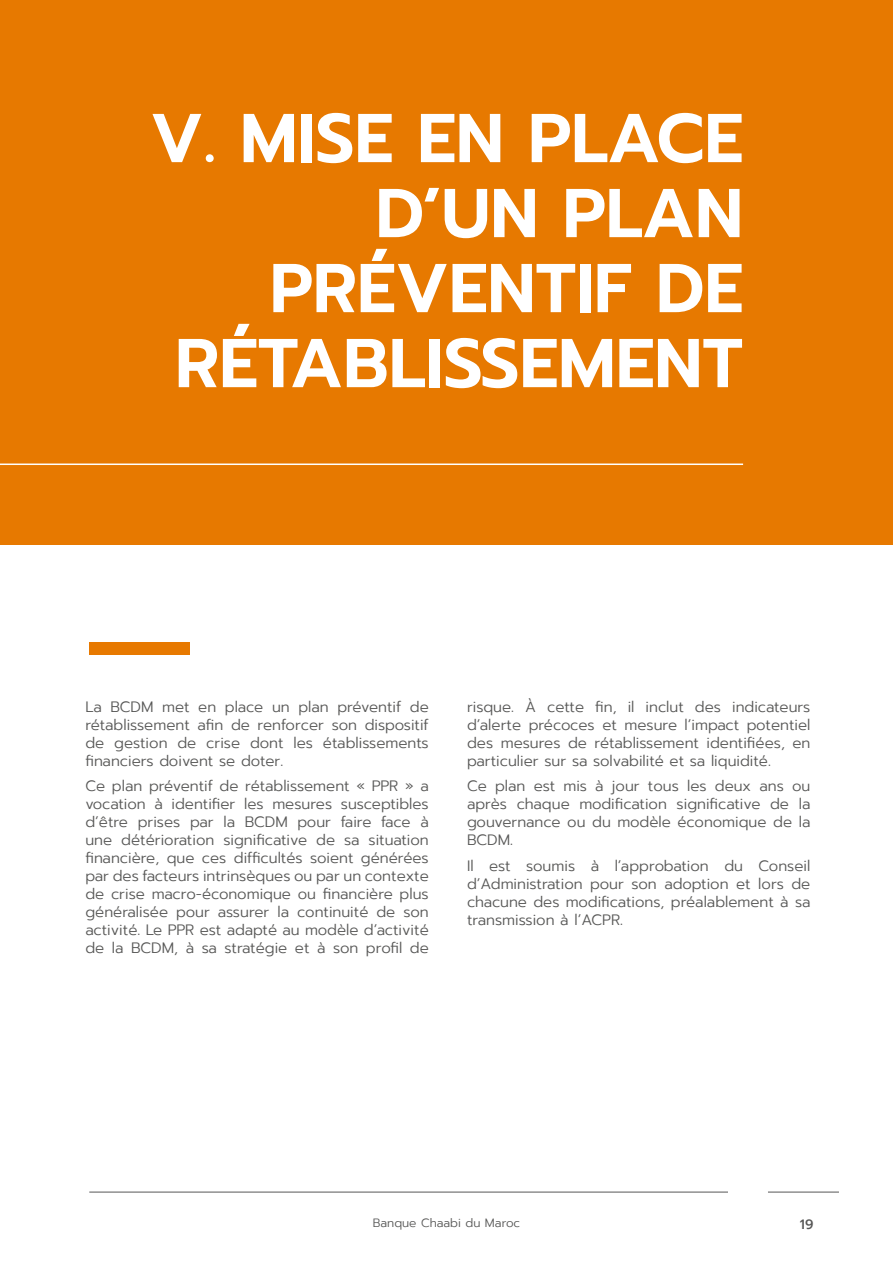
<style>
.page{position:relative;width:893px;height:1263px;background:#fff}
.page>*{position:absolute;margin:0;border:0;box-sizing:border-box;transform-origin:0 0}
.Titre_1{font:600 69px/75px "Prompt";color:#fff;text-align:right}
.t1{font:300 15px/18px "Prompt";color:#575756;text-align:justify}
.t2{font:500 13.5px "Prompt";color:#575756}
.t3{font:300 12px "Prompt";color:#575756}
</style>
<div class="page">
<div style="left:0;top:0;width:893px;height:544px;background:#e77900"></div>
<hr style="left:89px;top:1192px;width:639px;height:1px;background:#575756">
<hr style="left:768px;top:1192px;width:71px;height:1px;background:#575756">
<div style="left:89px;top:642px;width:100px;height:13px;background:#e77900"></div>
<hr style="left:0;top:463px;width:743px;height:2px;background:#fff">
<p class="Titre_1" style="left:150px;top:101px;width:594px">V. MISE EN PLACE<br>D’UN PLAN<br>PRÉVENTIF DE<br>RÉTABLISSEMENT</p>
<p class="t1" style="left:85px;top:697px;width:345px">La BCDM met en place un plan préventif de rétablissement afin de renforcer son dispositif de gestion de crise dont les établissements financiers doivent se doter.</p>
<p class="t1" style="left:85px;top:777px;width:345px">Ce plan préventif de rétablissement « PPR » a vocation à identifier les mesures susceptibles d’être prises par la BCDM pour faire face à une détérioration significative de sa situation financière, que ces difficultés soient générées par des facteurs intrinsèques ou par un contexte de crise macro-économique ou financière plus généralisée pour assurer la continuité de son activité. Le PPR est adapté au modèle d’activité de la BCDM, à sa stratégie et à son profil de</p>
<p class="t1" style="left:467px;top:697px;width:345px">risque. À cette fin, il inclut des indicateurs d’alerte précoces et mesure l’impact potentiel des mesures de rétablissement identifiées, en particulier sur sa solvabilité et sa liquidité.</p>
<p class="t1" style="left:467px;top:777px;width:345px">Ce plan est mis à jour tous les deux ans ou après chaque modification significative de la gouvernance ou du modèle économique de la BCDM.</p>
<p class="t1" style="left:467px;top:856px;width:345px">Il est soumis à l’approbation du Conseil d’Administration pour son adoption et lors de chacune des modifications, préalablement à sa transmission à l’ACPR.</p>
<p class="t3" style="left:373px;top:1215px;width:149px">Banque Chaabi du Maroc</p>
<p class="t2" style="left:800px;top:1214px;width:15px">19</p>
</div>
